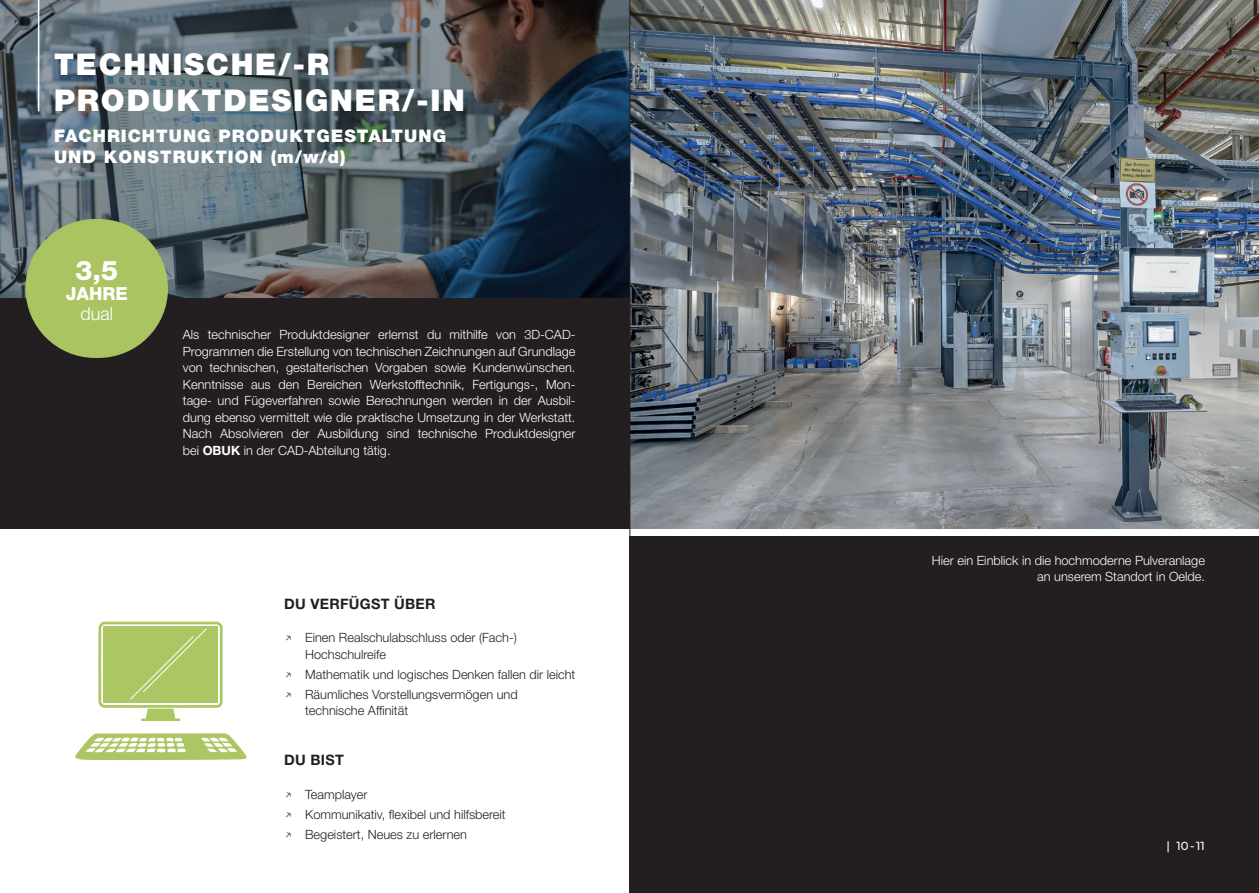
<style>
.page{position:relative;width:1259px;height:893px;background:#fff}
.page>*{position:absolute;margin:0;border:0;box-sizing:border-box;transform-origin:0 0}
.t1{font:900 30px/36px "Helvetica Neue LT Std";letter-spacing:.06em;color:#fff}
.t2{font:800 27px "Helvetica Neue LT Std";color:#fff}
.t3{font:800 18px "Helvetica Neue LT Std";color:#fff}
.t4{font:300 18px "Helvetica Neue LT Std";color:#fff}
.t5{font:900 17.4px/20.9px "Helvetica Neue LT Std";letter-spacing:.06em;color:#fff}
.t6{font:700 14.4px "Helvetica Neue LT Std";letter-spacing:.02em;color:#231f20}
.t7{font:300 12.75px/16.5px "Helvetica Neue LT Std";color:#fff;text-align:justify}
.t8{font:300 12.75px/20px "Helvetica Neue LT Std";color:#231f20}
.t9{font:500 11.7px "Montserrat";color:#fff}
.s1{font-weight:700}
.s2{font-family:"Montserrat";font-size:14.1px}
</style>
<div class="page">
<div style="left:0;top:298px;width:629px;height:231px;background:#231f20"></div>
<div style="left:629px;top:536px;width:630px;height:357px;background:#231f20"></div>
<img style="left:630px;top:0;width:629px;height:529px">
<svg style="left:0;top:0;width:629px;height:298px;background:#4c5961"></svg>
<svg style="left:98px;top:622px;width:125px;height:99px;background:#bcd080"></svg>
<hr style="left:629px;top:0;width:1px;height:893px;background:#231f20">
<svg style="left:75px;top:733px;width:171px;height:27px"></svg>
<hr style="left:38px;top:0;width:1px;height:111px;background:#fff">
<div style="left:26px;top:219px;width:142px;height:139px;background:#a9c461;border-radius:69px"></div>
<h1 class="t1" style="left:54px;top:47px;width:412px">TECHNISCHE/-R<br>PRODUKTDESIGNER/-IN</h1>
<h3 class="t5" style="left:54px;top:125px;width:394px">FACHRICHTUNG PRODUKTGESTALTUNG<br>UND KONSTRUKTION (m/w/d)</h3>
<h2 class="t2" style="left:75px;top:255px;width:44px">3,5</h2>
<h3 class="t3" style="left:66px;top:283px;width:64px">JAHRE</h3>
<h3 class="t4" style="left:80px;top:303px;width:34px">dual</h3>
<p class="t7" style="left:183px;top:326px;width:394px">Als technischer Produktdesigner erlernst du mithilfe von 3D-CAD-Programmen die Erstellung von technischen Zeichnungen auf Grundlage von technischen, gestalterischen Vorgaben sowie Kundenwünschen.<br>Kenntnisse aus den Bereichen Werkstofftechnik, Fertigungs-, Mon&shy;tage- und Fügeverfahren sowie Berechnungen werden in der Ausbil&shy;dung ebenso vermittelt wie die praktische Umsetzung in der Werkstatt.<br>Nach Absolvieren der Ausbildung sind technische Produktdesigner bei <span class="s1">OBUK</span> in der CAD-Abteilung tätig.</p>
<p class="t6" style="left:284px;top:595px;width:153px">DU VERFÜGST ÜBER</p>
<p class="t8" style="left:305px;top:629px;width:213px;line-height:16.5px;text-indent:-21px"><span class="s2">↗</span> Einen Realschulabschluss oder (Fach-)<br>Hochschulreife</p>
<p class="t8" style="left:284px;top:664px;width:293px"><span class="s2">↗</span> Mathematik und logisches Denken fallen dir leicht <span class="s2">↗</span> Räumliches Vorstellungsvermögen und</p>
<p class="t8" style="left:305px;top:700px;width:104px">technische Affinität</p>
<p class="t6" style="left:284px;top:751px;width:61px">DU BIST</p>
<p class="t8" style="left:284px;top:784px;width:223px"><span class="s2">↗</span> Teamplayer<br><span class="s2">↗</span> Kommunikativ, flexibel und hilfsbereit <span class="s2">↗</span> Begeistert, Neues zu erlernen</p>
<p class="t7" style="left:932px;top:552px;width:275px;text-align:right">Hier ein Einblick in die hochmoderne Pulveranlage an unserem Standort in Oelde.</p>
<p class="t9" style="left:1166px;top:838px;width:40px">| 10 - 11</p>
</div>
